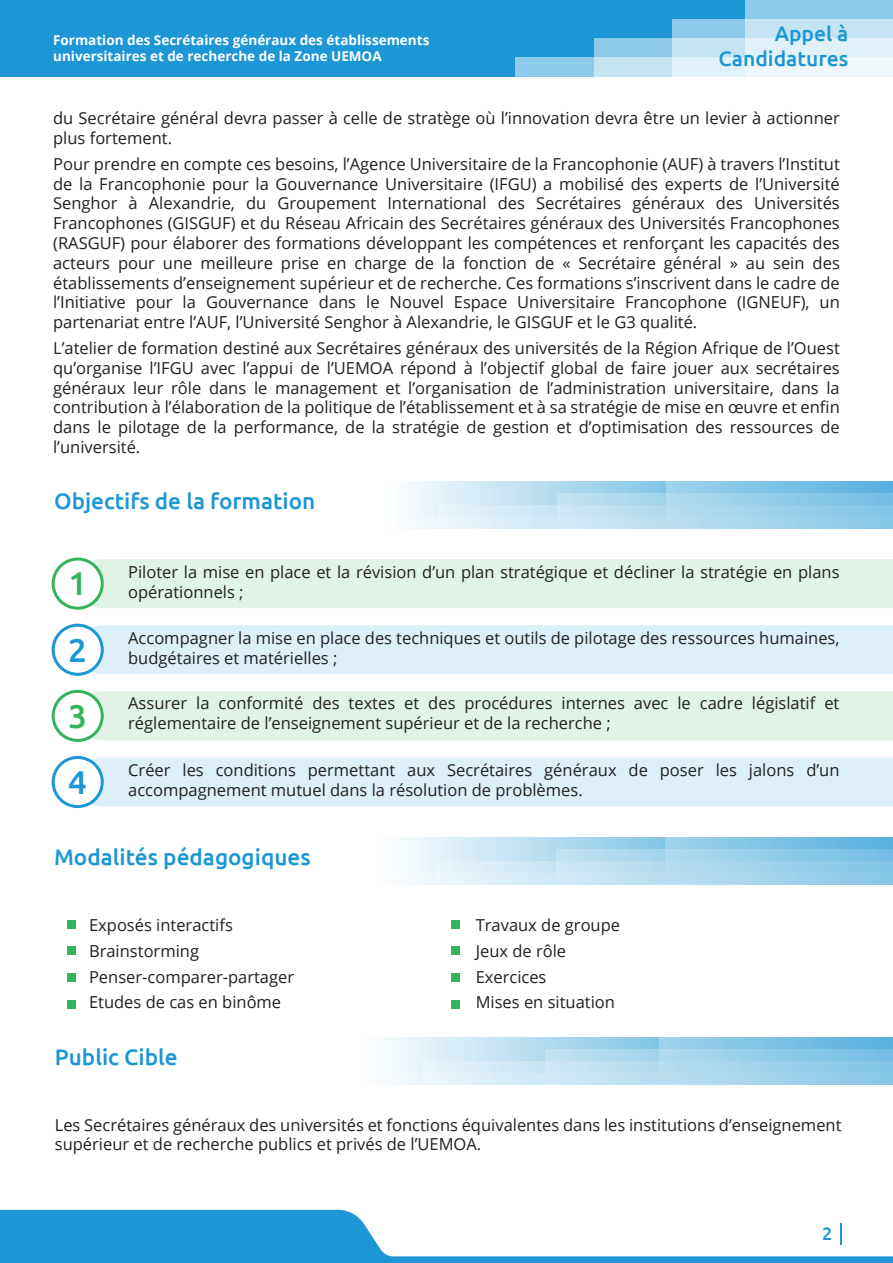
<style>
.page{position:relative;width:893px;height:1263px;background:#fff}
.page>*{position:absolute;margin:0;border:0;box-sizing:border-box;transform-origin:0 0}
.t1{font:500 33px "Ubuntu";color:#32b45c}
.t2{font:500 33px "Ubuntu";color:#1c96d4}
.t3{font:500 22.5px "Ubuntu";color:#1c96d4}
.t4{font:500 21px/25.2px "Ubuntu";color:#1c96d4;text-align:right}
.t5{font:500 18px "Ubuntu";color:#1c96d4}
.t6{font:16.5px/19.8px "Open Sans";color:#231f20}
.t7{font:700 13.5px/16.2px "Open Sans";color:#fff}
</style>
<div class="page">
<svg style="left:387px;top:1037px;width:271px;height:36px;background:#c7e4f3"></svg>
<svg style="left:404px;top:837px;width:262px;height:36px;background:#c6e4f3"></svg>
<svg style="left:406px;top:482px;width:261px;height:35px;background:#c7e5f3"></svg>
<div style="left:88px;top:559px;width:805px;height:49px;background:#e1f3e6"></div>
<div style="left:53px;top:559px;width:49px;height:49px;background:#fff;border-radius:50%"></div>
<div style="left:52px;top:557px;width:52px;height:53px;border:3px solid #32b45c;border-radius:50%"></div>
<div style="left:87px;top:625px;width:806px;height:49px;background:#ddeff8"></div>
<div style="left:53px;top:625px;width:49px;height:49px;background:#fff;border-radius:50%"></div>
<div style="left:52px;top:624px;width:52px;height:52px;border:3px solid #1c96d4;border-radius:50%"></div>
<div style="left:87px;top:691px;width:806px;height:49px;background:#e1f3e6"></div>
<div style="left:53px;top:691px;width:49px;height:49px;background:#fff;border-radius:50%"></div>
<div style="left:52px;top:690px;width:52px;height:52px;border:3px solid #32b45c;border-radius:50%"></div>
<div style="left:87px;top:757px;width:806px;height:49px;background:#ddeff8"></div>
<div style="left:53px;top:757px;width:49px;height:49px;background:#fff;border-radius:50%"></div>
<div style="left:52px;top:756px;width:52px;height:52px;border:3px solid #1c96d4;border-radius:50%"></div>
<svg style="left:0;top:1210px;width:893px;height:53px"></svg>
<svg style="left:439px;top:505px;width:119px;height:12px"></svg>
<svg style="left:558px;top:493px;width:109px;height:24px;background:#b8ddf0"></svg>
<svg style="left:412px;top:517px;width:255px;height:12px;background:#d5ebf6"></svg>
<svg style="left:667px;top:481px;width:226px;height:48px;background:#92cce9"></svg>
<svg style="left:422px;top:1061px;width:123px;height:12px"></svg>
<svg style="left:545px;top:1049px;width:113px;height:24px;background:#b8def0"></svg>
<svg style="left:394px;top:1073px;width:264px;height:12px;background:#d5ebf6"></svg>
<svg style="left:658px;top:1037px;width:235px;height:48px;background:#92cce9"></svg>
<svg style="left:437px;top:861px;width:119px;height:12px"></svg>
<svg style="left:556px;top:849px;width:110px;height:24px;background:#b8def0"></svg>
<svg style="left:410px;top:873px;width:256px;height:12px;background:#d5ebf6"></svg>
<svg style="left:666px;top:837px;width:227px;height:48px;background:#92cce9"></svg>
<div style="left:67px;top:920px;width:9px;height:9px;background:#32b45c"></div>
<div style="left:67px;top:946px;width:9px;height:9px;background:#32b45c"></div>
<div style="left:67px;top:973px;width:9px;height:8px;background:#32b45c"></div>
<div style="left:67px;top:1000px;width:9px;height:9px;background:#32b45c"></div>
<div style="left:451px;top:920px;width:9px;height:9px;background:#32b45c"></div>
<div style="left:451px;top:946px;width:9px;height:9px;background:#32b45c"></div>
<div style="left:451px;top:973px;width:9px;height:8px;background:#32b45c"></div>
<div style="left:451px;top:1000px;width:9px;height:9px;background:#32b45c"></div>
<div style="left:0;top:0;width:893px;height:77px;background:#1c96d4"></div>
<div style="left:594px;top:38px;width:299px;height:39px;background:#8dcae9"></div>
<svg style="left:673px;top:19px;width:72px;height:38px;background:#a9d7ee"></svg>
<svg style="left:516px;top:57px;width:229px;height:20px;background:#badff1"></svg>
<svg style="left:745px;top:0;width:148px;height:77px;background:#c9e5f3"></svg>
<svg style="left:840px;top:1223px;width:1px;height:22px"></svg>
<p class="t7" style="left:53px;top:31px;width:378px">Formation des Secrétaires généraux des établissements universitaires et de recherche de la Zone UEMOA</p>
<p class="t4" style="left:718px;top:20px;width:132px">Appel à<br>Candidatures</p>
<p class="t6" style="left:53px;top:108px;width:788px">du Secrétaire général devra passer à celle de stratège où l’innovation devra être un levier à actionner plus fortement.</p>
<p class="t6" style="left:53px;top:153px;width:788px;text-align:justify">Pour prendre en compte ces besoins, l’Agence Universitaire de la Francophonie (AUF) à travers l’Institut de la Francophonie pour la Gouvernance Universitaire (IFGU) a mobilisé des experts de l’Université Senghor à Alexandrie, du Groupement International des Secrétaires généraux des Universités Francophones (GISGUF) et du Réseau Africain des Secrétaires généraux des Universités Francophones (RASGUF) pour élaborer des formations développant les compétences et renforçant les capacités des acteurs pour une meilleure prise en charge de la fonction de « Secrétaire général » au sein des établissements d’enseignement supérieur et de recherche. Ces formations s’inscrivent dans le cadre de l’Initiative pour la Gouvernance dans le Nouvel Espace Universitaire Francophone (IGNEUF), un partenariat entre l’AUF, l’Université Senghor à Alexandrie, le GISGUF et le G3 qualité.</p>
<p class="t6" style="left:53px;top:338px;width:788px;text-align:justify">L’atelier de formation destiné aux Secrétaires généraux des universités de la Région Afrique de l’Ouest qu’organise l’IFGU avec l’appui de l’UEMOA répond à l’objectif global de faire jouer aux secrétaires généraux leur rôle dans le management et l’organisation de l’administration universitaire, dans la contribution à l’élaboration de la politique de l’établissement et à sa stratégie de mise en œuvre et enfin dans le pilotage de la performance, de la stratégie de gestion et d’optimisation des ressources de l’université.</p>
<h2 class="t3" style="left:54px;top:487px;width:263px">Objectifs de la formation</h2>
<h1 class="t1" style="left:68px;top:563px;width:20px">1</h1>
<h1 class="t2" style="left:68px;top:629px;width:20px">2</h1>
<h1 class="t1" style="left:68px;top:695px;width:20px">3</h1>
<h1 class="t2" style="left:68px;top:761px;width:20px">4</h1>
<p class="t6" style="left:128px;top:562px;width:713px">Piloter la mise en place et la révision d’un plan stratégique et décliner la stratégie en plans opérationnels ;</p>
<p class="t6" style="left:128px;top:628px;width:713px">Accompagner la mise en place des techniques et outils de pilotage des ressources humaines, budgétaires et matérielles ;</p>
<p class="t6" style="left:128px;top:693px;width:713px">Assurer la conformité des textes et des procédures internes avec le cadre législatif et réglementaire de l’enseignement supérieur et de la recherche ;</p>
<p class="t6" style="left:128px;top:760px;width:713px">Créer les conditions permettant aux Secrétaires généraux de poser les jalons d’un accompagnement mutuel dans la résolution de problèmes.</p>
<h2 class="t3" style="left:54px;top:842px;width:258px">Modalités pédagogiques</h2>
<p class="t6" style="left:89px;top:912px;width:207px;line-height:25.8px">Exposés interactifs<br>Brainstorming<br>Penser-comparer-partager<br>Etudes de cas en binôme</p>
<p class="t6" style="left:476px;top:912px;width:146px;line-height:25.8px">Travaux de groupe<br>Jeux de rôle<br>Exercices<br>Mises en situation</p>
<h2 class="t3" style="left:55px;top:1043px;width:124px">Public Cible</h2>
<p class="t6" style="left:55px;top:1114px;width:788px">Les Secrétaires généraux des universités et fonctions équivalentes dans les institutions d’enseignement supérieur et de recherche publics et privés de l’UEMOA.</p>
<p class="t5" style="left:822px;top:1222px;width:12px">2</p>
</div>
